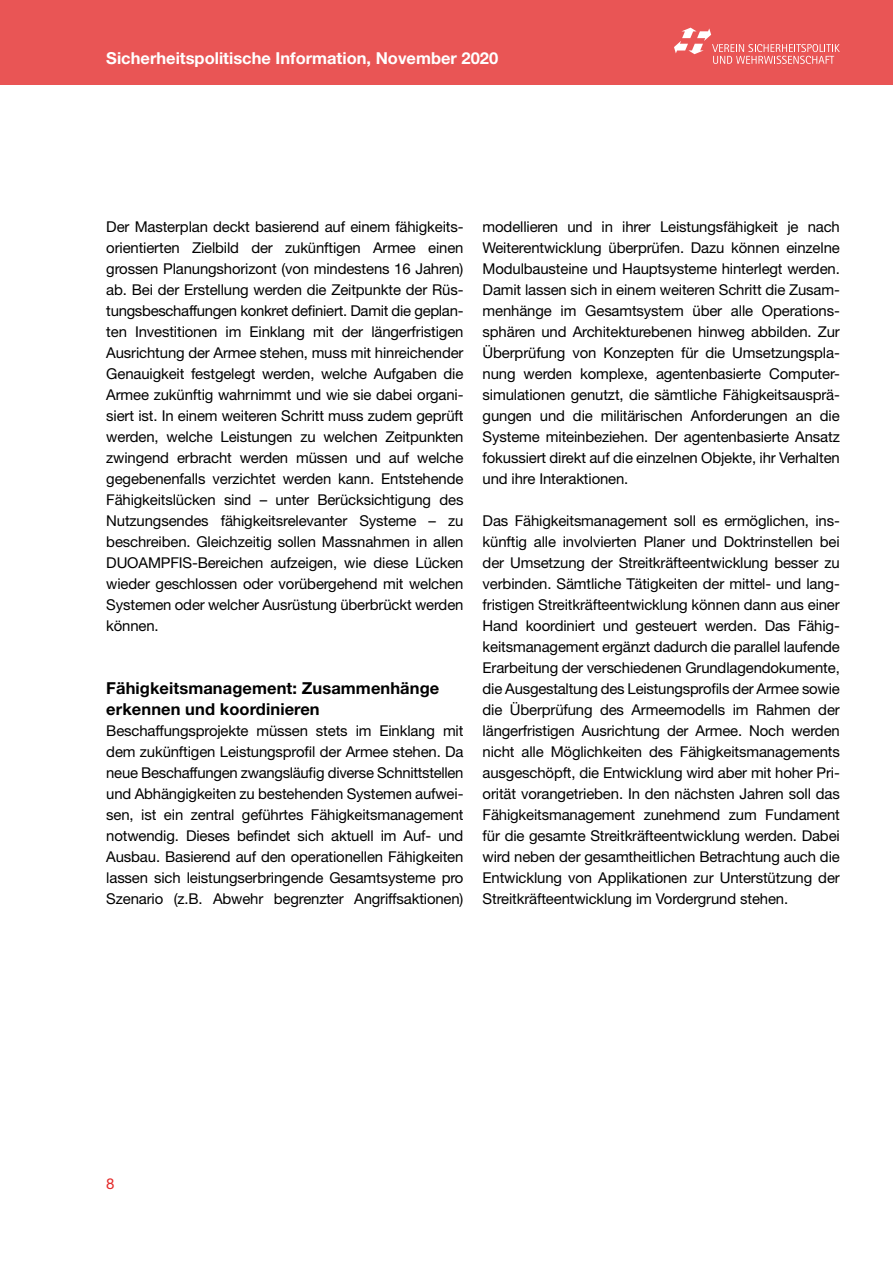
<style>
.page{position:relative;width:893px;height:1263px;background:#fff}
.page>*{position:absolute;margin:0;border:0;box-sizing:border-box;transform-origin:0 0}
.t1{font:700 16.5px/21px "Helvetica Neue LT Std";letter-spacing:.005em;color:#000}
.t2{font:700 16.5px "Helvetica Neue LT Std";color:#fff}
.t3{font:15px "Helvetica Neue LT Std";color:#e42b2b}
.t4{font:14.85px/21px "Helvetica Neue LT Std";letter-spacing:-.01em;color:#000;text-align:justify}
</style>
<div class="page">
<div style="left:0;top:0;width:893px;height:85px;background:#e95555"></div>
<svg style="left:674px;top:28px;width:166px;height:36px"></svg>
<p class="t2" style="left:106px;top:48px;width:393px">Sicherheitspolitische Information, November 2020</p>
<p class="t4" style="left:106px;top:216px;width:359px">Der Masterplan deckt basierend auf einem fähigkeits&shy;orientierten Zielbild der zukünftigen Armee einen grossen Planungshorizont (von mindestens 16 Jahren) ab. Bei der Erstellung werden die Zeitpunkte der Rüs&shy;tungsbeschaffungen konkret definiert. Damit die geplan&shy;ten Investitionen im Einklang mit der längerfristigen Ausrichtung der Armee stehen, muss mit hinreichender Genauigkeit festgelegt werden, welche Aufgaben die Armee zukünftig wahrnimmt und wie sie dabei organi&shy;siert ist. In einem weiteren Schritt muss zudem geprüft werden, welche Leistungen zu welchen Zeitpunkten zwingend erbracht werden müssen und auf welche gegebenenfalls verzichtet werden kann. Entstehende Fähigkeitslücken sind – unter Berücksichtigung des Nutzungsendes fähigkeitsrelevanter Systeme – zu beschreiben. Gleichzeitig sollen Massnahmen in allen DUOAMPFIS-Bereichen aufzeigen, wie diese Lücken wieder geschlossen oder vorübergehend mit welchen Systemen oder welcher Ausrüstung überbrückt werden können.</p>
<p class="t1" style="left:106px;top:677px;width:335px">Fähigkeitsmanagement: Zusammenhänge erkennen und koordinieren</p>
<p class="t4" style="left:106px;top:720px;width:359px">Beschaffungsprojekte müssen stets im Einklang mit dem zukünftigen Leistungsprofil der Armee stehen. Da neue Beschaffungen zwangsläufig diverse Schnittstellen und Abhängigkeiten zu bestehenden Systemen aufwei&shy;sen, ist ein zentral geführtes Fähigkeitsmanagement notwendig. Dieses befindet sich aktuell im Auf- und Ausbau. Basierend auf den operationellen Fähigkeiten lassen sich leistungserbringende Gesamtsysteme pro Szenario (z.B. Abwehr begrenzter Angriffsaktionen)</p>
<p class="t4" style="left:483px;top:216px;width:359px">modellieren und in ihrer Leistungsfähigkeit je nach Weiterentwicklung überprüfen. Dazu können einzelne Modulbausteine und Hauptsysteme hinterlegt werden.<br>Damit lassen sich in einem weiteren Schritt die Zusam&shy;menhänge im Gesamtsystem über alle Operations&shy;sphären und Architekturebenen hinweg abbilden. Zur Überprüfung von Konzepten für die Umsetzungspla&shy;nung werden komplexe, agentenbasierte Computer&shy;simulationen genutzt, die sämtliche Fähigkeitsausprä&shy;gungen und die militärischen Anforderungen an die Systeme miteinbeziehen. Der agentenbasierte Ansatz fokussiert direkt auf die einzelnen Objekte, ihr Verhalten und ihre Interaktionen.</p>
<p class="t4" style="left:483px;top:510px;width:359px">Das Fähigkeitsmanagement soll es ermöglichen, ins&shy;künftig alle involvierten Planer und Doktrinstellen bei der Umsetzung der Streitkräfteentwicklung besser zu verbinden. Sämtliche Tätigkeiten der mittel- und lang&shy;fristigen Streitkräfteentwicklung können dann aus einer Hand koordiniert und gesteuert werden. Das Fähig&shy;keitsmanagement ergänzt dadurch die parallel laufende Erarbeitung der verschiedenen Grundlagendokumente, die Ausgestaltung des Leistungsprofils der Armee sowie die Überprüfung des Armeemodells im Rahmen der längerfristigen Ausrichtung der Armee. Noch werden nicht alle Möglichkeiten des Fähigkeitsmanagements ausgeschöpft, die Entwicklung wird aber mit hoher Pri&shy;orität vorangetrieben. In den nächsten Jahren soll das Fähigkeitsmanagement zunehmend zum Fundament für die gesamte Streitkräfteentwicklung werden. Dabei wird neben der gesamtheitlichen Betrachtung auch die Entwicklung von Applikationen zur Unterstützung der Streitkräfteentwicklung im Vordergrund stehen.</p>
<p class="t3" style="left:106px;top:1174px;width:10px">8</p>
</div>
